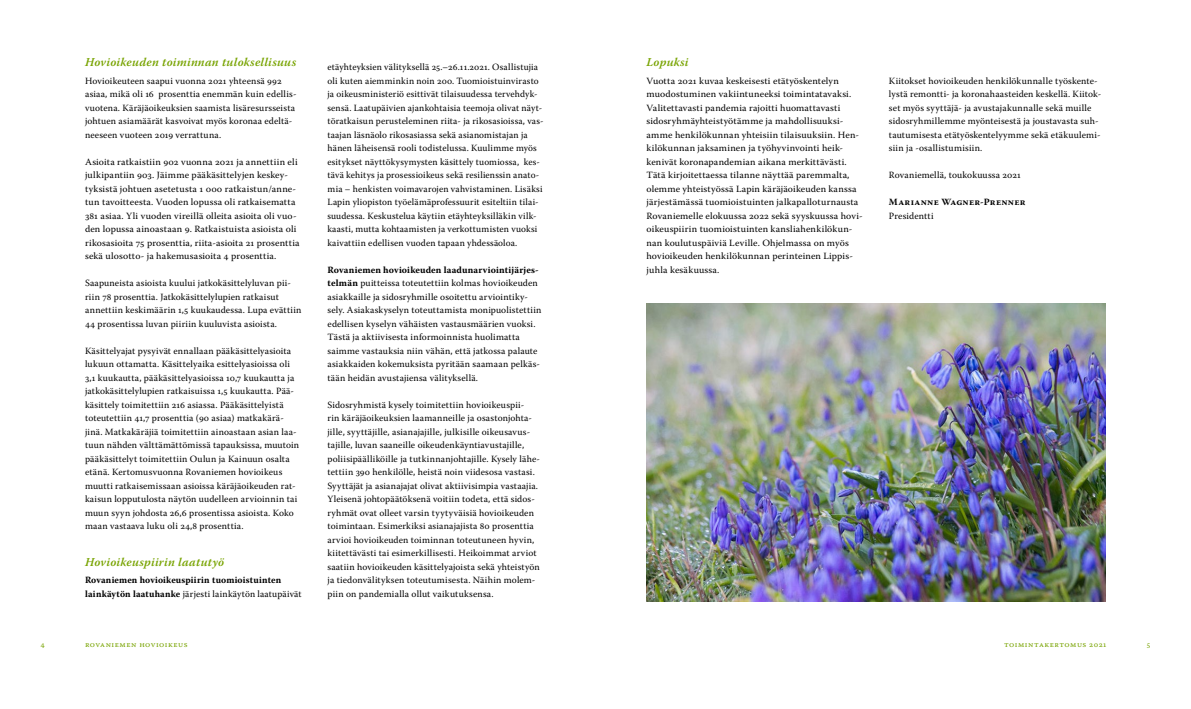
<style>
.page{position:relative;width:1191px;height:709px;background:#fff}
.page>*{position:absolute;margin:0;border:0;box-sizing:border-box;transform-origin:0 0}
.t1{font:italic 600 12px "Warnock Pro";letter-spacing:.015em;color:#79a403}
.t2{font:9.5px/13.5px "Warnock Pro";letter-spacing:.02em;color:#000}
.t3{font:700 9.5px/13.5px "Warnock Pro";letter-spacing:.005em;color:#000}
.t4{font:700 9.5px "Warnock Pro";letter-spacing:.025em;color:#000}
.t5{font:8px "Warnock Pro Capt";letter-spacing:.06em;color:#79a403}
.t6{font:8px "Warnock Pro";color:#79a403}
.s1{font-weight:400}
.s2{font-weight:700}
</style>
<div class="page">
<img style="left:646px;top:303px;width:459px;height:298px">
<p class="t1" style="left:85px;top:55px;width:213px">Hovioikeuden toiminnan tuloksellisuus</p>
<p class="t2" style="left:85px;top:74px;width:213px">Hovioikeuteen saapui vuonna 2021 yhteensä 992 asiaa, mikä oli 16 prosenttia enemmän kuin edellis&shy;vuotena. Käräjäoikeuksien saamista lisäresursseista johtuen asiamäärät kasvoivat myös koronaa edeltä&shy;neeseen vuoteen 2019 verrattuna.</p>
<p class="t2" style="left:85px;top:155px;width:216px">Asioita ratkaistiin 902 vuonna 2021 ja annettiin eli julkipantiin 903. Jäimme pääkäsittelyjen keskey&shy;tyksistä johtuen asetetusta 1 000 ratkaistun/anne&shy;tun tavoitteesta. Vuoden lopussa oli ratkaisematta 381 asiaa. Yli vuoden vireillä olleita asioita oli vuo&shy;den lopussa ainoastaan 9. Ratkaistuista asioista oli rikosasioita 75 prosenttia, riita-asioita 21 prosenttia sekä ulosotto- ja hakemusasioita 4 prosenttia.</p>
<p class="t2" style="left:85px;top:276px;width:218px">Saapuneista asioista kuului jatkokäsittelyluvan pii&shy;riin 78 prosenttia. Jatkokäsittelylupien ratkaisut annettiin keskimäärin 1,5 kuukaudessa. Lupa evättiin 44 prosentissa luvan piiriin kuuluvista asioista.</p>
<p class="t2" style="left:85px;top:344px;width:216px">Käsittelyajat pysyivät ennallaan pääkäsittelyasioita lukuun ottamatta. Käsittelyaika esittelyasioissa oli 3,1 kuukautta, pääkäsittelyasioissa 10,7 kuukautta ja jatkokäsittelylupien ratkaisuissa 1,5 kuukautta. Pää&shy;käsittely toimitettiin 216 asiassa. Pääkäsittelyistä toteutettiin 41,7 prosenttia (90 asiaa) matkakärä&shy;jinä. Matkakäräjiä toimitettiin ainoastaan asian laa&shy;tuun nähden välttämättömissä tapauksissa, muutoin pääkäsittelyt toimitettiin Oulun ja Kainuun osalta etänä. Kertomusvuonna Rovaniemen hovioikeus muutti ratkaisemissaan asioissa käräjäoikeuden rat&shy;kaisun lopputulosta näytön uudelleen arvioinnin tai muun syyn johdosta 26,6 prosentissa asioista. Koko maan vastaava luku oli 24,8 prosenttia.</p>
<p class="t1" style="left:85px;top:555px;width:140px">Hovioikeuspiirin laatutyö</p>
<p class="t3" style="left:85px;top:573px;width:218px">Rovaniemen hovioikeuspiirin tuomioistuinten lainkäytön laatuhanke <span class="s1">järjesti lainkäytön laatupäivät</span></p>
<p class="t2" style="left:327px;top:60px;width:218px">etäyhteyksien välityksellä 25.–26.11.2021. Osallistujia oli kuten aiemminkin noin 200. Tuomioistuinvirasto ja oikeusministeriö esittivät tilaisuudessa tervehdyk&shy;sensä. Laatupäivien ajankohtaisia teemoja olivat näyt&shy;töratkaisun perusteleminen riita- ja rikosasioissa, vas&shy;taajan läsnäolo rikosasiassa sekä asianomistajan ja hänen läheisensä rooli todistelussa. Kuulimme myös esitykset näyttökysymysten käsittely tuomiossa, kes&shy;tävä kehitys ja prosessioikeus sekä resilienssin anato&shy;mia – henkisten voimavarojen vahvistaminen. Lisäksi Lapin yliopiston työelämäprofessuurit esiteltiin tilai&shy;suudessa. Keskustelua käytiin etäyhteyksilläkin vilk&shy;kaasti, mutta kohtaamisten ja verkottumisten vuoksi kaivattiin edellisen vuoden tapaan yhdessäoloa.</p>
<p class="t2" style="left:327px;top:263px;width:216px"><span class="s2">Rovaniemen hovioikeuden laadunarviointijärjes&shy;telmän</span> puitteissa toteutettiin kolmas hovioikeuden asiakkaille ja sidosryhmille osoitettu arviointiky&shy;sely. Asiakaskyselyn toteuttamista monipuolistettiin edellisen kyselyn vähäisten vastausmäärien vuoksi.<br>Tästä ja aktiivisesta informoinnista huolimatta saimme vastauksia niin vähän, että jatkossa palaute asiakkaiden kokemuksista pyritään saamaan pelkäs&shy;tään heidän avustajiensa välityksellä.</p>
<p class="t2" style="left:327px;top:398px;width:214px">Sidosryhmistä kysely toimitettiin hovioikeuspii-<br>rin käräjäoikeuksien laamanneille ja osastonjohta&shy;jille, syyttäjille, asianajajille, julkisille oikeusavus&shy;tajille, luvan saaneille oikeudenkäyntiavustajille, poliisipäälliköille ja tutkinnanjohtajille. Kysely lähe&shy;tettiin 390 henkilölle, heistä noin viidesosa vastasi.<br>Syyttäjät ja asianajajat olivat aktiivisimpia vastaajia.<br>Yleisenä johtopäätöksenä voitiin todeta, että sidos&shy;ryhmät ovat olleet varsin tyytyväisiä hovioikeuden toimintaan. Esimerkiksi asianajajista 80 prosenttia arvioi hovioikeuden toiminnan toteutuneen hyvin, kiitettävästi tai esimerkillisesti. Heikoimmat arviot saatiin hovioikeuden käsittelyajoista sekä yhteistyön ja tiedonvälityksen toteutumisesta. Näihin molem&shy;piin on pandemialla ollut vaikutuksensa.</p>
<p class="t1" style="left:646px;top:55px;width:44px">Lopuksi</p>
<p class="t2" style="left:646px;top:74px;width:217px">Vuotta 2021 kuvaa keskeisesti etätyöskentelyn muodostuminen vakiintuneeksi toimintatavaksi.<br>Valitettavasti pandemia rajoitti huomattavasti sidosryhmäyhteistyötämme ja mahdollisuuksi&shy;amme henkilökunnan yhteisiin tilaisuuksiin. Hen&shy;kilökunnan jaksaminen ja työhyvinvointi heik&shy;kenivät koronapandemian aikana merkittävästi.<br>Tätä kirjoitettaessa tilanne näyttää paremmalta, olemme yhteistyössä Lapin käräjäoikeuden kanssa järjestämässä tuomioistuinten jalkapalloturnausta Rovaniemelle elokuussa 2022 sekä syyskuussa hovi&shy;oikeuspiirin tuomioistuinten kansliahenkilökun&shy;nan koulutuspäiviä Leville. Ohjelmassa on myös hovioikeuden henkilökunnan perinteinen Lippis&shy;juhla kesäkuussa.</p>
<p class="t2" style="left:889px;top:74px;width:214px">Kiitokset hovioikeuden henkilökunnalle työskente&shy;lystä remontti- ja koronahaasteiden keskellä. Kiitok&shy;set myös syyttäjä- ja avustajakunnalle sekä muille sidosryhmillemme myönteisestä ja joustavasta suh&shy;tautumisesta etätyöskentelyymme sekä etäkuulemi&shy;siin ja -osallistumisiin.</p>
<p class="t2" style="left:889px;top:168px;width:133px">Rovaniemellä, toukokuussa 2021</p>
<p class="t4" style="left:889px;top:196px;width:138px">Marianne Wagner-Prenner</p>
<p class="t2" style="left:889px;top:209px;width:46px">Presidentti</p>
<p class="t5" style="left:40px;top:639px;width:6px">4</p>
<p class="t5" style="left:85px;top:639px;width:104px">Rovaniemen Hovioikeus</p>
<p class="t5" style="left:1004px;top:639px;width:104px">toimintakertomus 2021</p>
<p class="t6" style="left:1146px;top:639px;width:5px">5</p>
</div>
